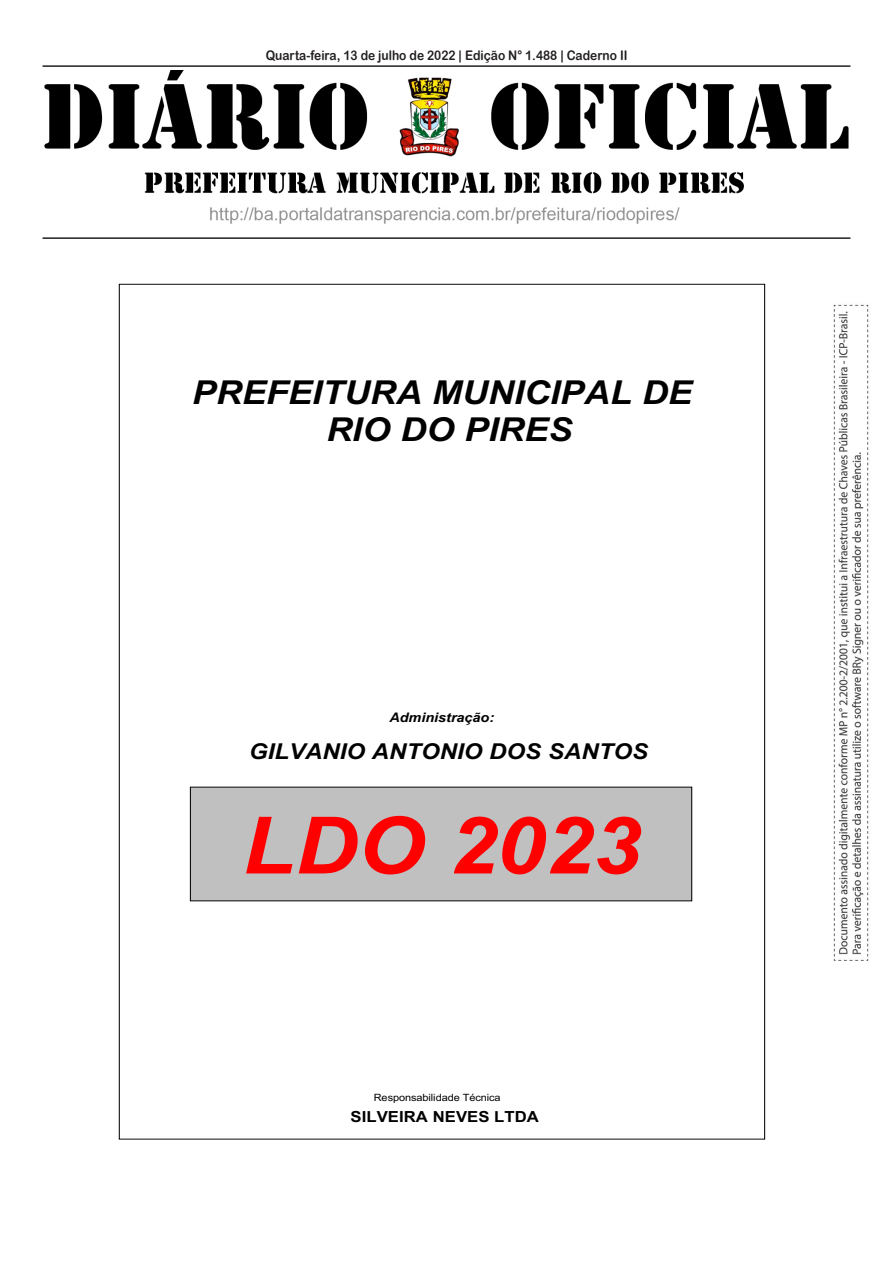
<style>
.page{position:relative;width:893px;height:1263px;background:#fff}
.page>*{position:absolute;margin:0;border:0;box-sizing:border-box;transform-origin:0 0}
.t1{font:italic 700 79.2px "Arial";color:#f00;scale:1.09 1}
.t2{font:italic 700 33px/37.2px "Arial";color:#000;text-align:center;scale:1.09 1}
.t3{font:italic 700 21.9px "Arial";letter-spacing:.005em;color:#000;scale:1.09 1}
.t4{font:700 15.3px "Arial";letter-spacing:.005em;color:#000;scale:1.09 1}
.t5{font:13.2px "Arial Rounded MT Bold";color:#231f20;scale:.91 1}
.t6{font:italic 700 13.2px "Arial";color:#000;scale:1.09 1}
.t7{font:10.05px "Arial";letter-spacing:-.005em;color:#000;scale:1.09 1}
</style>
<div class="page">
<img style="left:44px;top:70px;width:805px;height:154px">
<hr style="left:43px;top:237px;width:807px;height:2px;background:#231f20">
<hr style="left:43px;top:65px;width:807px;height:2px;background:#231f20">
<img style="left:833px;top:304px;width:36px;height:656px">
<div style="left:190px;top:787px;width:502px;height:114px;background:#c0c0c0"></div>
<p class="t5" style="left:266px;top:48px;width:399px">Quarta-feira, 13 de julho de 2022 | Edição N° 1.488 | Caderno II</p>
<p class="t2" style="left:192px;top:375px;width:460px">PREFEITURA MUNICIPAL DE<br>RIO DO PIRES</p>
<p class="t6" style="left:389px;top:709px;width:98px">Administração:</p>
<p class="t3" style="left:249px;top:737px;width:367px">GILVANIO ANTONIO DOS SANTOS</p>
<p class="t1" style="left:242px;top:793px;width:367px">LDO 2023</p>
<p class="t7" style="left:374px;top:1090px;width:118px">Responsabilidade Técnica</p>
<p class="t4" style="left:350px;top:1106px;width:174px">SILVEIRA NEVES LTDA</p>
</div>
